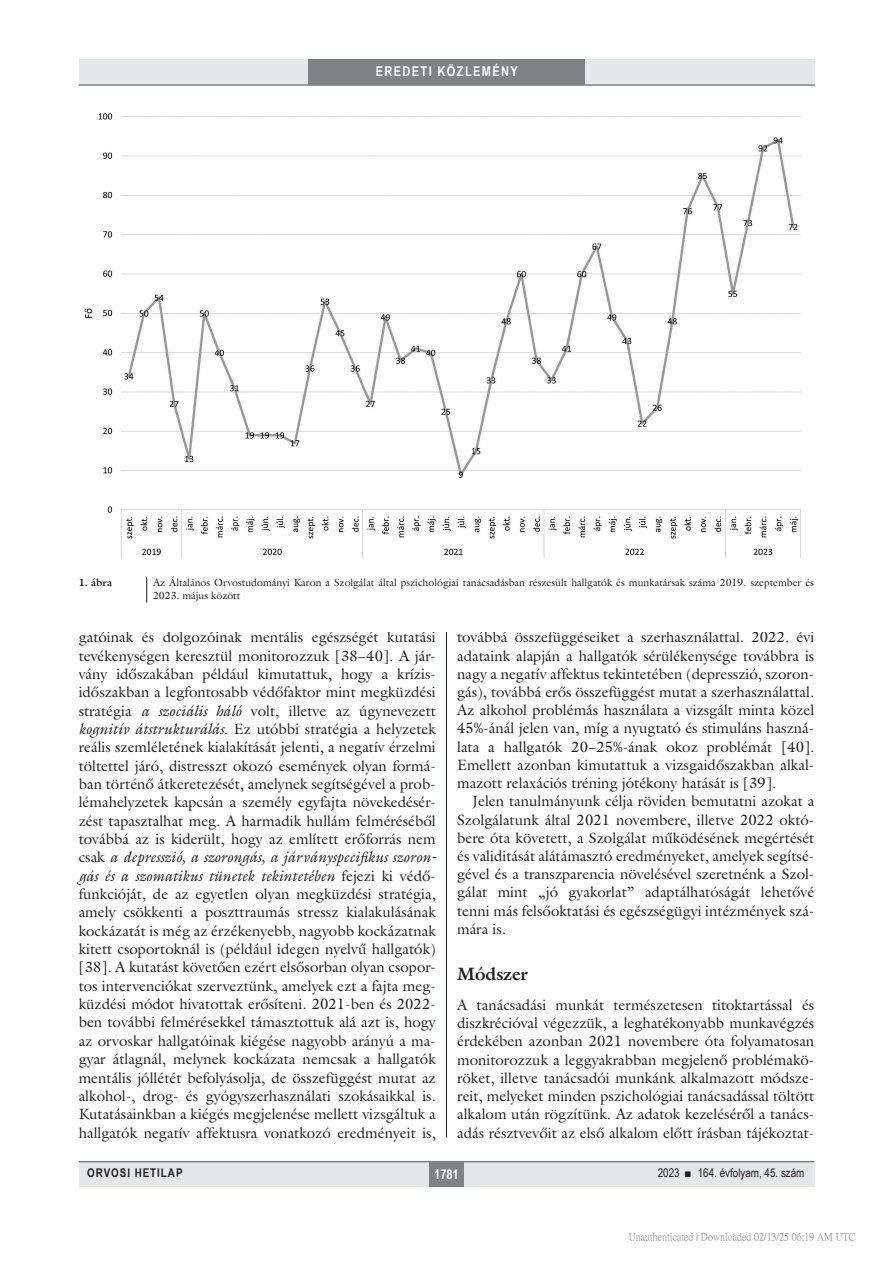
<style>
.page{position:relative;width:893px;height:1263px;background:#fff}
.page>*{position:absolute;margin:0;border:0;box-sizing:border-box;transform-origin:0 0}
.alcimbold{font:700 18px "Galliard Reg";color:#231f20}
.body-s{font:15px/18.3px "Galliard Reg";color:#231f20}
.Body_tompa{font:15px/18.1px "Galliard Reg";color:#231f20;text-align:justify}
.Body_Text{font:15px/18.1px "Galliard Reg";color:#231f20;text-align:justify}
.t1{font:700 13.5px "Arial Narrow";letter-spacing:.1em;color:#fff}
.t2{font:12px "Arial Narrow";color:#231f20}
.t3{font:700 12px "Arial Narrow";letter-spacing:.08em;color:#231f20}
.kepalairas2{font:10.5px/13.5px "Galliard Reg";color:#231f20}
.t4{font:10.5px "P Ming Li U";color:rgb(0 0 0/.5)}
.kepalairas1{font:700 10.5px "Galliard Reg";color:#231f20}
.s1{font-style:italic}
</style>
<div class="page">
<div style="left:79px;top:1161px;width:735px;height:25px;background:#e6e7e9"></div>
<div style="left:429px;top:1161px;width:34px;height:25px;background:#808285"></div>
<hr style="left:79px;top:1161px;width:735px;height:1px;background:#808285">
<div style="left:79px;top:60px;width:735px;height:25px;background:#e6e7e9"></div>
<div style="left:308px;top:60px;width:277px;height:25px;background:#808285"></div>
<hr style="left:79px;top:84px;width:736px;height:2px;background:#808285">
<hr style="left:446px;top:111px;width:1px;height:1026px;background:#231f20">
<img style="left:84px;top:111px;width:717px;height:449px">
<div style="left:79px;top:577px;width:735px;height:54px;background:#fff"></div>
<svg style="left:146px;top:577px;width:1px;height:26px"></svg>
<p class="t1" style="left:376px;top:61px;width:144px">EREDETI KÖZLEMÉNY</p>
<p class="kepalairas1" style="left:79px;top:575px;width:35px">1. ábra</p>
<p class="kepalairas2" style="left:153px;top:575px;width:662px">Az Általános Orvostudományi Karon a Szolgálat által pszichológiai tanácsadásban részesült hallgatók és munkatársak száma 2019. szeptember és<br>2023. május között</p>
<p class="body-s" style="left:79px;top:628px;width:359px">gatóinak és dolgozóinak mentális egészségét kutatási tevékenységen keresztül monitorozzuk [38−40]. A jár&shy;vány időszakában például kimutattuk, hogy a krízis&shy;időszakban a legfontosabb védőfaktor mint megküzdési stratégia <span class="s1">a szociális háló</span> volt, illetve az úgynevezett <span class="s1">kognitív átstrukturálás</span>. Ez utóbbi stratégia a helyzetek reális szemléletének kialakítását jelenti, a negatív érzelmi töltettel járó, distresszt okozó események olyan formá&shy;ban történő átkeretezését, amelynek segítségével a prob&shy;lémahelyzetek kapcsán a személy egyfajta növekedésér&shy;zést tapasztalhat meg. A harmadik hullám felméréséből továbbá az is kiderült, hogy az említett erőforrás nem csak <span class="s1">a depresszió, a szorongás, a járványspecifikus szoron&shy;gás és a szomatikus tünetek tekintetében</span> fejezi ki védő&shy;funkcióját, de az egyetlen olyan megküzdési stratégia, amely csökkenti a poszttraumás stressz kialakulásának kockázatát is még az érzékenyebb, nagyobb kockázatnak kitett csoportoknál is (például idegen nyelvű hallgatók) [38]. A kutatást követően ezért elsősorban olyan csopor&shy;tos intervenciókat szerveztünk, amelyek ezt a fajta meg&shy;küzdési módot hivatottak erősíteni. 2021-ben és 2022- ben további felmérésekkel támasztottuk alá azt is, hogy az orvoskar hallgatóinak kiégése nagyobb arányú a ma&shy;gyar átlagnál, melynek kockázata nemcsak a hallgatók mentális jóllétét befolyásolja, de összefüggést mutat az alkohol-, drog- és gyógyszerhasználati szokásaikkal is.<br>Kutatásainkban a kiégés megjelenése mellett vizsgáltuk a hallgatók negatív affektusra vonatkozó eredményeit is,</p>
<p class="body-s" style="left:457px;top:628px;width:359px;text-align:justify">továbbá összefüggéseiket a szerhasználattal. 2022. évi adataink alapján a hallgatók sérülékenysége továbbra is nagy a negatív affektus tekintetében (depresszió, szoron&shy;gás), továbbá erős összefüggést mutat a szerhasználattal.<br>Az alkohol problémás használata a vizsgált minta közel 45%-ánál jelen van, míg a nyugtató és stimuláns haszná&shy;lata a hallgatók 20−25%-ának okoz problémát [40].<br>Emellett azonban kimutattuk a vizsgaidőszakban alkal&shy;mazott relaxációs tréning jótékony hatását is [39].</p>
<p class="Body_Text" style="left:457px;top:792px;width:359px;text-indent:15px">Jelen tanulmányunk célja röviden bemutatni azokat a Szolgálatunk által 2021 novembere, illetve 2022 októ&shy;bere óta követett, a Szolgálat működésének megértését és validitását alátámasztó eredményeket, amelyek segítsé&shy;gével és a transzparencia növelésével szeretnénk a Szol&shy;gálat mint „jó gyakorlat” adaptálhatóságát lehetővé tenni más felsőoktatási és egészségügyi intézmények szá&shy;mára is.</p>
<p class="alcimbold" style="left:457px;top:962px;width:72px">Módszer</p>
<p class="Body_tompa" style="left:457px;top:995px;width:359px">A tanácsadási munkát természetesen titoktartással és diszkrécióval végezzük, a leghatékonyabb munkavégzés érdekében azonban 2021 novembere óta folyamatosan monitorozzuk a leggyakrabban megjelenő problémakö&shy;röket, illetve tanácsadói munkánk alkalmazott módsze&shy;reit, melyeket minden pszichológiai tanácsadással töltött alkalom után rögzítünk. Az adatok kezeléséről a tanács&shy;adás résztvevőit az első alkalom előtt írásban tájékoztat-</p>
<p class="t3" style="left:87px;top:1164px;width:97px">ORVOSI HETILAP</p>
<p class="t1" style="left:434px;top:1163px;width:26px">1781</p>
<p class="t2" style="left:658px;top:1164px;width:148px">2023 ■ 164. évfolyam, 45. szám</p>
<p class="t4" style="left:629px;top:1232px;width:228px">Unauthenticated | Downloaded 02/13/25 06:19 AM UTC</p>
</div>
